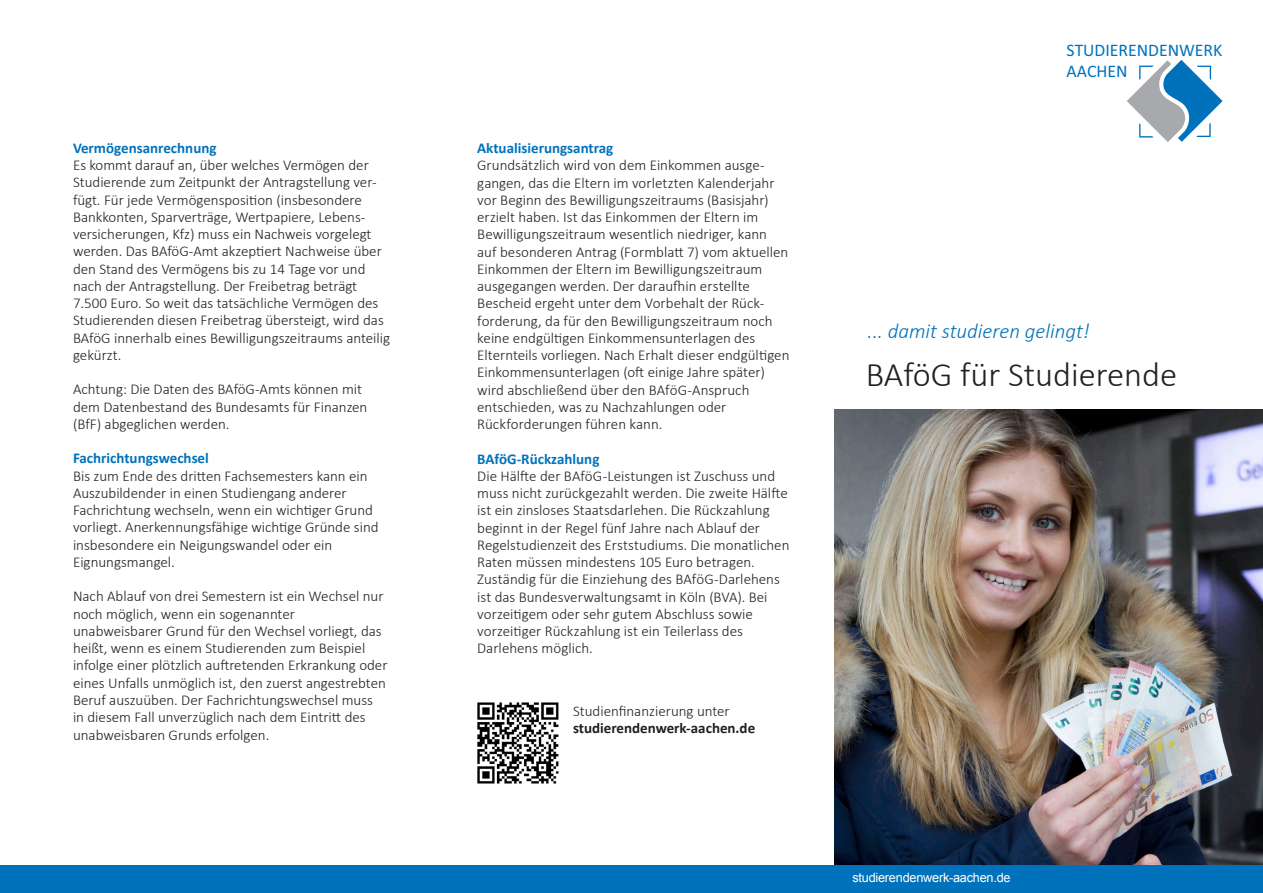
<style>
.page{position:relative;width:1263px;height:893px;background:#fff}
.page>*{position:absolute;margin:0;border:0;box-sizing:border-box;transform-origin:0 0}
.t1{font:300 34.5px "Calibri";color:#231f20}
.t2{font:italic 300 21px "Calibri";color:#0072bc}
.t3{font:17.7px/21.3px "Calibri";color:#0072bc}
.t4{font:300 15px/17.2px "Calibri";color:#231f20}
.t5{font:700 15px "Calibri";color:#0072bc}
.t6{font:700 15px/17.2px "Calibri";color:#231f20}
.t7{font:12.75px "Arial";letter-spacing:-.02em;color:#fff}
.s1{font-weight:300}
</style>
<div class="page">
<img style="left:477px;top:702px;width:82px;height:82px">
<svg style="left:1127px;top:60px;width:95px;height:82px"></svg>
<img style="left:834px;top:410px;width:429px;height:456px">
<div style="left:0;top:866px;width:1263px;height:27px;background:#0072bc"></div>
<p class="t5" style="left:73px;top:138px;width:145px">Vermögensanrechnung</p>
<p class="t4" style="left:73px;top:156px;width:319px">Es kommt darauf an, über welches Vermögen der Studierende zum Zeitpunkt der Antragstellung ver&shy;fügt. Für jede Vermögensposition (insbesondere Bankkonten, Sparverträge, Wertpapiere, Lebens&shy;versicherungen, Kfz) muss ein Nachweis vorgelegt werden. Das BAföG-Amt akzeptiert Nachweise über den Stand des Vermögens bis zu 14 Tage vor und nach der Antragstellung. Der Freibetrag beträgt 7.500 Euro. So weit das tatsächliche Vermögen des Studierenden diesen Freibetrag übersteigt, wird das BAföG innerhalb eines Bewilligungszeitraums anteilig gekürzt.</p>
<p class="t4" style="left:73px;top:381px;width:296px">Achtung: Die Daten des BAföG-Amts können mit dem Datenbestand des Bundesamts für Finanzen (BfF) abgeglichen werden.</p>
<p class="t5" style="left:73px;top:449px;width:137px">Fachrichtungswechsel</p>
<p class="t4" style="left:73px;top:467px;width:307px">Bis zum Ende des dritten Fachsemesters kann ein Auszubildender in einen Studiengang anderer Fachrichtung wechseln, wenn ein wichtiger Grund vorliegt. Anerkennungsfähige wichtige Gründe sind insbesondere ein Neigungswandel oder ein Eignungsmangel.</p>
<p class="t4" style="left:73px;top:588px;width:316px">Nach Ablauf von drei Semestern ist ein Wechsel nur noch möglich, wenn ein sogenannter unabweisbarer Grund für den Wechsel vorliegt, das heißt, wenn es einem Studierenden zum Beispiel infolge einer plötzlich auftretenden Erkrankung oder eines Unfalls unmöglich ist, den zuerst angestrebten Beruf auszuüben. Der Fachrichtungswechsel muss in diesem Fall unverzüglich nach dem Eintritt des unabweisbaren Grunds erfolgen.</p>
<p class="t5" style="left:477px;top:139px;width:138px">Aktualisierungsantrag</p>
<p class="t4" style="left:477px;top:157px;width:314px">Grundsätzlich wird von dem Einkommen ausge&shy;gangen, das die Eltern im vorletzten Kalenderjahr vor Beginn des Bewilligungszeitraums (Basisjahr) erzielt haben. Ist das Einkommen der Eltern im Bewilligungszeitraum wesentlich niedriger, kann auf besonderen Antrag (Formblatt 7) vom aktuellen Einkommen der Eltern im Bewilligungszeitraum ausgegangen werden. Der daraufhin erstellte Bescheid ergeht unter dem Vorbehalt der Rück&shy;forderung, da für den Bewilligungszeitraum noch keine endgültigen Einkommensunterlagen des Elternteils vorliegen. Nach Erhalt dieser endgültigen Einkommensunterlagen (oft einige Jahre später) wird abschließend über den BAföG-Anspruch entschieden, was zu Nachzahlungen oder Rückforderungen führen kann.</p>
<p class="t5" style="left:477px;top:449px;width:124px">BAföG-Rückzahlung</p>
<p class="t4" style="left:477px;top:467px;width:314px">Die Hälfte der BAföG-Leistungen ist Zuschuss und muss nicht zurückgezahlt werden. Die zweite Hälfte ist ein zinsloses Staatsdarlehen. Die Rückzahlung beginnt in der Regel fünf Jahre nach Ablauf der Regelstudienzeit des Erststudiums. Die monatlichen Raten müssen mindestens 105 Euro betragen.<br>Zuständig für die Einziehung des BAföG-Darlehens ist das Bundesverwaltungsamt in Köln (BVA). Bei vorzeitigem oder sehr gutem Abschluss sowie vorzeitiger Rückzahlung ist ein Teilerlass des Darlehens möglich.</p>
<p class="t6" style="left:573px;top:702px;width:184px"><span class="s1">Studienfinanzierung unter </span>studierendenwerk-aachen.de</p>
<p class="t3" style="left:1066px;top:39px;width:157px">STUDIERENDENWERK<br>AACHEN</p>
<p class="t2" style="left:867px;top:318px;width:224px">... damit studieren gelingt!</p>
<p class="t1" style="left:866px;top:353px;width:313px">BAföG für Studierende</p>
<p class="t7" style="left:852px;top:869px;width:160px">studierendenwerk-aachen.de</p>
</div>
